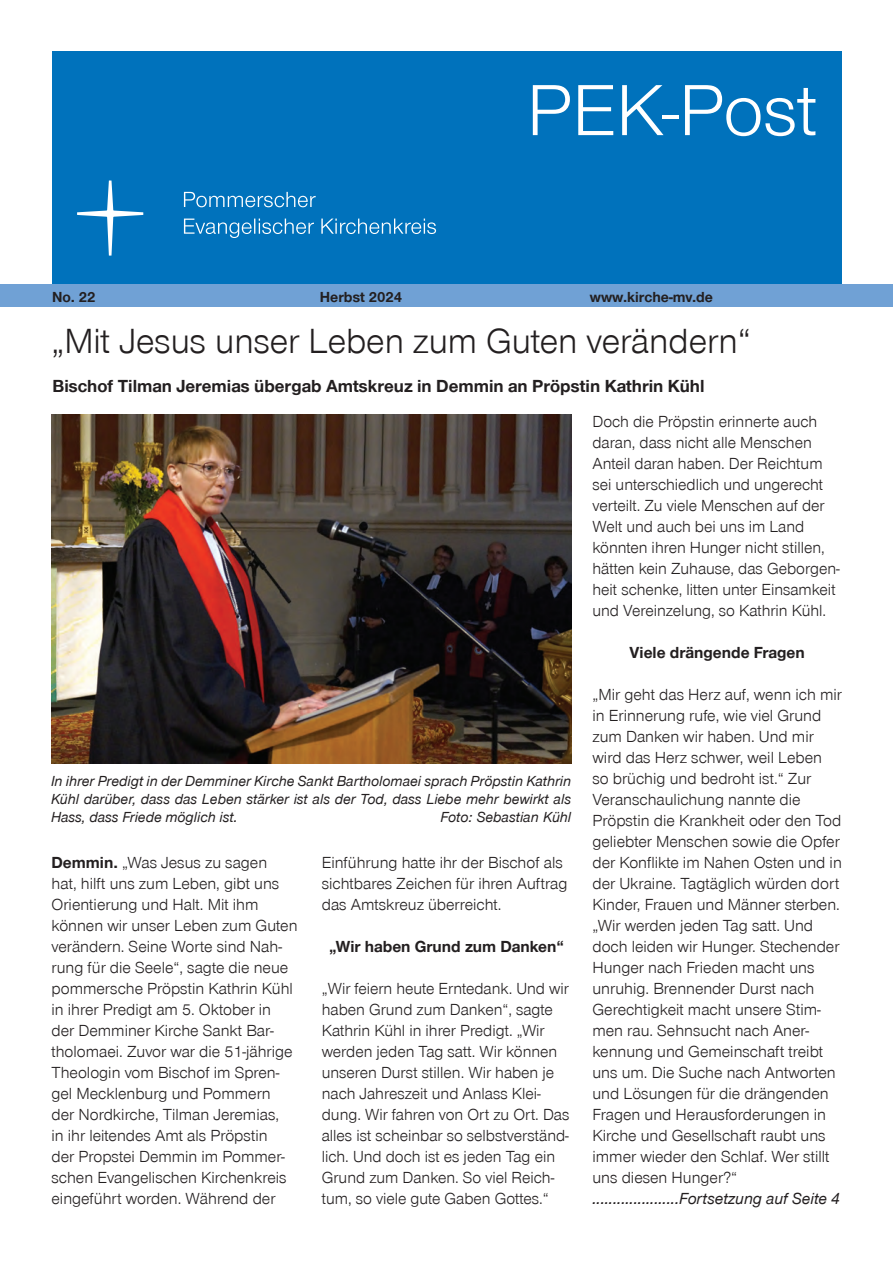
<style>
.page{position:relative;width:893px;height:1263px;background:#fff}
.page>*{position:absolute;margin:0;border:0;box-sizing:border-box;transform-origin:0 0}
.t1{font:75px "Nordelbica";color:#fff}
.t2{font:36px "Nordelbica";color:#231f20}
.t3{font:700 18px "Nordelbica";color:#231f20}
.t4{font:16.5px/21px "Nordelbica";color:#231f20}
.t5{font:700 16.5px "Nordelbica";color:#231f20}
.t6{font:italic 500 16.5px "Nordelbica";color:#231f20}
.t7{font:italic 500 15px/18px "Nordelbica";color:#231f20;text-align:justify}
.t8{font:700 15px "Nordelbica";color:#231f20}
.s1{font-weight:700}
</style>
<div class="page">
<div style="left:52px;top:51px;width:790px;height:233px;background:#0072bc"></div>
<svg style="left:77px;top:180px;width:66px;height:76px"></svg>
<svg style="left:184px;top:219px;width:252px;height:19px"></svg>
<svg style="left:184px;top:192px;width:132px;height:15px"></svg>
<div style="left:1px;top:284px;width:892px;height:23px;background:#70a1d5"></div>
<img style="left:51px;top:414px;width:520px;height:349px">
<h1 class="t1" style="left:527px;top:68px;width:292px">PEK-Post</h1>
<p class="t8" style="left:52px;top:288px;width:45px">No. 22</p>
<p class="t8" style="left:320px;top:288px;width:84px">Herbst 2024</p>
<p class="t8" style="left:590px;top:288px;width:125px">www.kirche-mv.de</p>
<h2 class="t2" style="left:51px;top:321px;width:701px">„Mit Jesus unser Leben zum Guten verändern“</h2>
<p class="t3" style="left:52px;top:376px;width:654px">Bischof Tilman Jeremias übergab Amtskreuz in Demmin an Pröpstin Kathrin Kühl</p>
<p class="t4" style="left:592px;top:411px;width:249px">Doch die Pröpstin erinnerte auch daran, dass nicht alle Menschen Anteil daran haben. Der Reichtum sei unterschiedlich und ungerecht verteilt. Zu viele Menschen auf der Welt und auch bei uns im Land könnten ihren Hunger nicht stillen, hätten kein Zuhause, das Geborgen&shy;heit schenke, litten unter Einsamkeit und Vereinzelung, so Kathrin Kühl.</p>
<p class="t5" style="left:630px;top:643px;width:177px">Viele drängende Fragen</p>
<p class="t4" style="left:592px;top:684px;width:251px">„Mir geht das Herz auf, wenn ich mir in Erinnerung rufe, wie viel Grund zum Danken wir haben. Und mir wird das Herz schwer, weil Leben so brüchig und bedroht ist.“ Zur<br>Veranschaulichung nannte die<br>Pröpstin die Krankheit oder den Tod geliebter Menschen sowie die Opfer der Konflikte im Nahen Osten und in der Ukraine. Tagtäglich würden dort<br>Kinder, Frauen und Männer sterben. „Wir werden jeden Tag satt. Und doch leiden wir Hunger. Stechender<br>Hunger nach Frieden macht uns unruhig. Brennender Durst nach<br>Gerechtigkeit macht unsere Stim&shy;men rau. Sehnsucht nach Aner&shy;kennung und Gemeinschaft treibt uns um. Die Suche nach Antworten und Lösungen für die drängenden<br>Fragen und Herausforderungen in<br>Kirche und Gesellschaft raubt uns immer wieder den Schlaf. Wer stillt uns diesen Hunger?“</p>
<p class="t6" style="left:592px;top:1189px;width:249px">.....................Fortsetzung auf Seite 4</p>
<p class="t7" style="left:51px;top:772px;width:522px">In ihrer Predigt in der Demminer Kirche Sankt Bartholomaei sprach Pröpstin Kathrin Kühl darüber, dass das Leben stärker ist als der Tod, dass Liebe mehr bewirkt als Hass, dass Friede möglich ist.</p>
<p class="t7" style="left:440px;top:808px;width:132px">Foto: Sebastian Kühl</p>
<p class="t4" style="left:52px;top:852px;width:247px"><span class="s1">Demmin.</span> „Was Jesus zu sagen<br>hat, hilft uns zum Leben, gibt uns<br>Orientierung und Halt. Mit ihm können wir unser Leben zum Guten verändern. Seine Worte sind Nah&shy;rung für die Seele“, sagte die neue pommersche Pröpstin Kathrin Kühl in ihrer Predigt am 5. Oktober in der Demminer Kirche Sankt Bar&shy;tholomaei. Zuvor war die 51-jährige<br>Theologin vom Bischof im Spren&shy;gel Mecklenburg und Pommern der Nordkirche, Tilman Jeremias,<br>in ihr leitendes Amt als Pröpstin<br>der Propstei Demmin im Pommer&shy;schen Evangelischen Kirchenkreis eingeführt worden. Während der</p>
<p class="t4" style="left:322px;top:852px;width:247px">Einführung hatte ihr der Bischof als sichtbares Zeichen für ihren Auftrag das Amtskreuz überreicht.</p>
<p class="t5" style="left:329px;top:937px;width:236px">„Wir haben Grund zum Danken“</p>
<p class="t4" style="left:322px;top:978px;width:249px">„Wir feiern heute Erntedank. Und wir haben Grund zum Danken“, sagte Kathrin Kühl in ihrer Predigt. „Wir werden jeden Tag satt. Wir können unseren Durst stillen. Wir haben je nach Jahreszeit und Anlass Klei&shy;dung. Wir fahren von Ort zu Ort. Das alles ist scheinbar so selbstverständ&shy;lich. Und doch ist es jeden Tag ein Grund zum Danken. So viel Reich&shy;tum, so viele gute Gaben Gottes.“</p>
</div>
